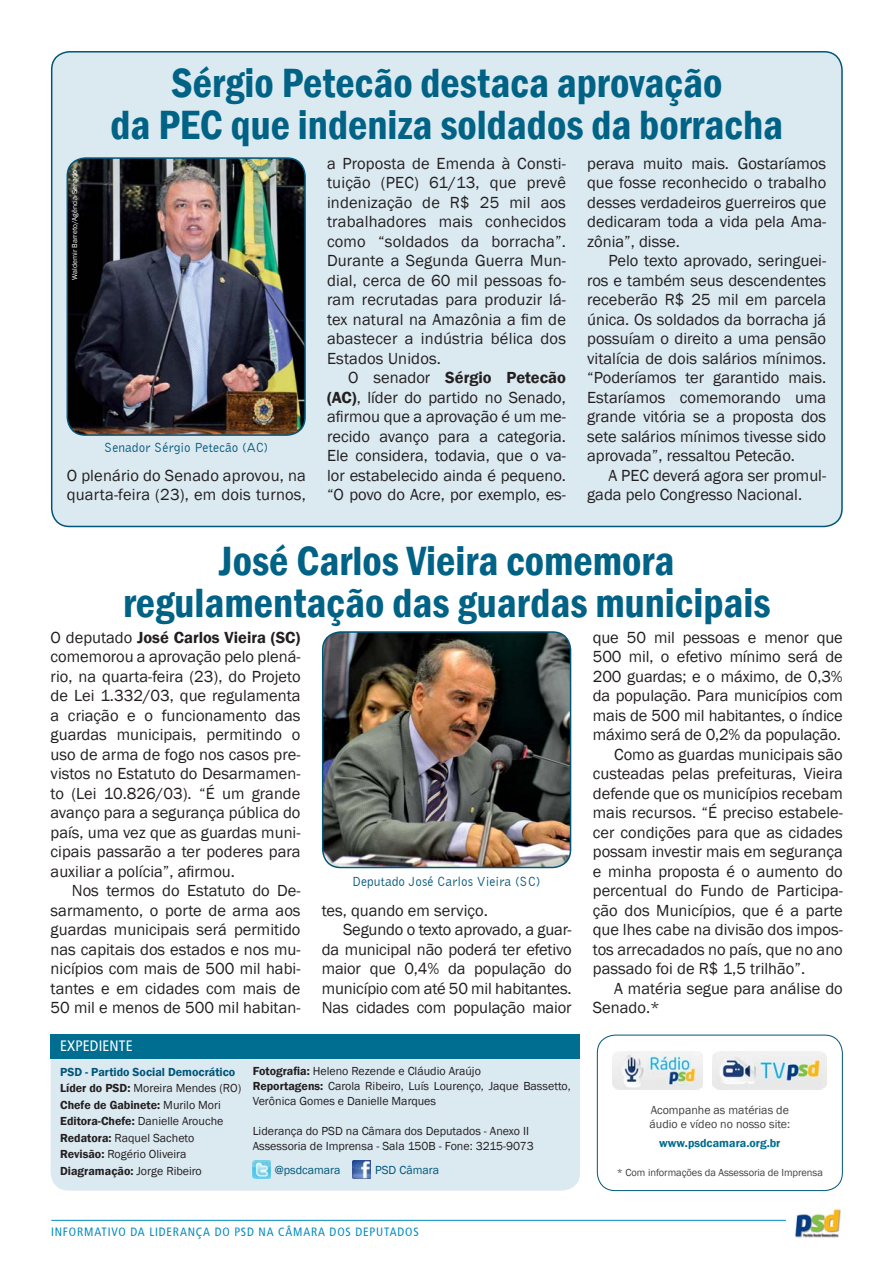
<style>
.page{position:relative;width:893px;height:1263px;background:#fff}
.page>*{position:absolute;margin:0;border:0;box-sizing:border-box;transform-origin:0 0}
.t1{font:600 condensed 42px/42px "Franklin Gothic";color:#006285;text-align:center}
.t2{font:16.5px/19.5px "Franklin Gothic";color:#231f20;text-align:justify}
.t3{font:condensed 15px "Frutiger";letter-spacing:.01em;color:#fff}
.t4{font:13.5px "Bell Gothic BT";color:#005679}
.t5{font:12px/16.5px "Franklin Gothic";color:#231f20}
.t6{font:condensed 12px "Frutiger";letter-spacing:.07em;color:#008bbf}
.t7{font:12px/14.4px "Franklin Gothic";color:#404041}
.t8{font:600 12px "Franklin Gothic";color:#006e91}
.t9{font:12px "Franklin Gothic";color:#005679}
.t10{font:10.5px "Franklin Gothic";letter-spacing:-.005em;color:#404041}
.t11{font:7.5px "Franklin Gothic";color:#fff}
.s1{font-weight:600}
.s2{font-weight:600;color:#005679}
</style>
<div class="page">
<img style="left:795px;top:1209px;width:46px;height:28px">
<hr style="left:51px;top:1220px;width:735px;height:1px;background:#008bbf">
<div style="left:51px;top:1037px;width:529px;height:154px;background:#dbe9f1;border-radius:18px"></div>
<div style="left:51px;top:1035px;width:529px;height:24px;background:#006e91"></div>
<img style="left:253px;top:1161px;width:18px;height:18px">
<img style="left:353px;top:1161px;width:18px;height:18px">
<div style="left:597px;top:1035px;width:246px;height:156px;border:1px solid #005679;border-radius:18px"></div>
<img style="left:613px;top:1052px;width:90px;height:37px">
<img style="left:712px;top:1052px;width:115px;height:37px">
<div style="left:52px;top:52px;width:790px;height:474px;background:#dbe9f1;border-radius:18px"></div>
<img style="left:323px;top:632px;width:247px;height:236px;border-radius:18px">
<div style="left:322px;top:631px;width:249px;height:237px;border:2px solid #005679;border-radius:18px"></div>
<img style="left:67px;top:158px;width:238px;height:277px;border-radius:18px">
<div style="left:67px;top:157px;width:239px;height:279px;border:2px solid #005679;border-radius:18px"></div>
<h1 class="t1" style="left:110px;top:62px;width:674px">Sérgio Petecão destaca aprovação<br>da PEC que indeniza soldados da borracha</h1>
<p class="t11" style="left:70px;top:280px;width:111px;rotate:-90deg">Waldemir Barreto/Agência Senado</p>
<p class="t4" style="left:104px;top:439px;width:166px">Senador Sérgio Petecão (AC)</p>
<p class="t2" style="left:67px;top:465px;width:240px">O plenário do Senado aprovou, na quarta-feira (23), em dois turnos,</p>
<p class="t2" style="left:327px;top:153px;width:240px">a Proposta de Emenda à Consti&shy;tuição (PEC) 61/13, que prevê indenização de R$ 25 mil aos trabalhadores mais conhecidos como “soldados da borracha”.<br>Durante a Segunda Guerra Mun&shy;dial, cerca de 60 mil pessoas fo&shy;ram recrutadas para produzir lá&shy;tex natural na Amazônia a fim de abastecer a indústria bélica dos Estados Unidos.</p>
<p class="t2" style="left:327px;top:368px;width:240px;text-indent:21px">O senador <span class="s1">Sérgio Petecão (AC)</span>, líder do partido no Senado, afirmou que a aprovação é um me&shy;recido avanço para a categoria.<br>Ele considera, todavia, que o va&shy;lor estabelecido ainda é pequeno. “O povo do Acre, por exemplo, es-</p>
<p class="t2" style="left:587px;top:153px;width:241px">perava muito mais. Gostaríamos que fosse reconhecido o trabalho desses verdadeiros guerreiros que dedicaram toda a vida pela Ama&shy;zônia”, disse.</p>
<p class="t2" style="left:587px;top:251px;width:240px;text-indent:21px">Pelo texto aprovado, seringuei&shy;ros e também seus descendentes receberão R$ 25 mil em parcela única. Os soldados da borracha já possuíam o direito a uma pensão vitalícia de dois salários mínimos. “Poderíamos ter garantido mais.<br>Estaríamos comemorando uma grande vitória se a proposta dos sete salários mínimos tivesse sido aprovada”, ressaltou Petecão.</p>
<p class="t2" style="left:587px;top:465px;width:240px;text-indent:21px">A PEC deverá agora ser promul&shy;gada pelo Congresso Nacional.</p>
<h1 class="t1" style="left:123px;top:539px;width:649px">José Carlos Vieira comemora regulamentação das guardas municipais</h1>
<p class="t2" style="left:51px;top:627px;width:251px">O deputado <span class="s1">José Carlos Vieira (SC) </span>comemorou a aprovação pelo plená&shy;rio, na quarta-feira (23), do Projeto de Lei 1.332/03, que regulamenta a criação e o funcionamento das guardas municipais, permitindo o uso de arma de fogo nos casos pre&shy;vistos no Estatuto do Desarmamen&shy;to (Lei 10.826/03). “É um grande avanço para a segurança pública do país, uma vez que as guardas muni&shy;cipais passarão a ter poderes para auxiliar a polícia”, afirmou.</p>
<p class="t2" style="left:51px;top:881px;width:251px;text-indent:21px">Nos termos do Estatuto do De&shy;sarmamento, o porte de arma aos guardas municipais será permitido nas capitais dos estados e nos mu&shy;nicípios com mais de 500 mil habi&shy;tantes e em cidades com mais de 50 mil e menos de 500 mil habitan-</p>
<p class="t3" style="left:60px;top:1040px;width:74px">EXPEDIENTE</p>
<p class="t4" style="left:352px;top:873px;width:190px">Deputado José Carlos Vieira (SC)</p>
<p class="t2" style="left:322px;top:900px;width:168px">tes, quando em serviço.</p>
<p class="t2" style="left:343px;top:920px;width:230px">Segundo o texto aprovado, a guar-</p>
<p class="t2" style="left:322px;top:939px;width:252px">da municipal não poderá ter efetivo</p>
<p class="t2" style="left:322px;top:959px;width:251px">maior que 0,4% da população do</p>
<p class="t2" style="left:322px;top:978px;width:251px">município com até 50 mil habitantes.</p>
<p class="t2" style="left:322px;top:998px;width:251px">Nas cidades com população maior</p>
<p class="t2" style="left:593px;top:627px;width:251px">que 50 mil pessoas e menor que</p>
<p class="t2" style="left:593px;top:647px;width:251px">500 mil, o efetivo mínimo será de</p>
<p class="t2" style="left:593px;top:666px;width:251px">200 guardas; e o máximo, de 0,3%</p>
<p class="t2" style="left:593px;top:686px;width:251px">da população. Para municípios com</p>
<p class="t2" style="left:593px;top:705px;width:251px">mais de 500 mil habitantes, o índice</p>
<p class="t2" style="left:593px;top:725px;width:249px">máximo será de 0,2% da população.</p>
<p class="t2" style="left:614px;top:744px;width:230px">Como as guardas municipais são</p>
<p class="t2" style="left:593px;top:764px;width:251px">custeadas pelas prefeituras, Vieira</p>
<p class="t2" style="left:593px;top:783px;width:251px">defende que os municípios recebam</p>
<p class="t2" style="left:593px;top:803px;width:251px">mais recursos. “É preciso estabele-</p>
<p class="t2" style="left:593px;top:822px;width:251px">cer condições para que as cidades</p>
<p class="t2" style="left:593px;top:842px;width:251px">possam investir mais em segurança</p>
<p class="t2" style="left:593px;top:861px;width:251px">e minha proposta é o aumento do</p>
<p class="t2" style="left:593px;top:881px;width:251px">percentual do Fundo de Participa-</p>
<p class="t2" style="left:593px;top:900px;width:251px">ção dos Municípios, que é a parte</p>
<p class="t2" style="left:593px;top:920px;width:251px">que lhes cabe na divisão dos impos-</p>
<p class="t2" style="left:593px;top:939px;width:251px">tos arrecadados no país, que no ano</p>
<p class="t2" style="left:593px;top:959px;width:214px">passado foi de R$ 1,5 trilhão”.</p>
<p class="t2" style="left:614px;top:978px;width:230px">A matéria segue para análise do</p>
<p class="t2" style="left:593px;top:998px;width:68px">Senado.*</p>
<p class="t5" style="left:60px;top:1063px;width:183px"><span class="s2">PSD - Partido Social Democrático<br></span><span class="s1">Líder do PSD:</span> Moreira Mendes (RO)<br><span class="s1">Chefe de Gabinete:</span> Murilo Mori<br><span class="s1">Editora-Chefe:</span> Danielle Arouche<br><span class="s1">Redatora:</span> Raquel Sacheto<br><span class="s1">Revisão:</span> Rogério Oliveira<br><span class="s1">Diagramação:</span> Jorge Ribeiro</p>
<p class="t5" style="left:253px;top:1064px;width:320px;line-height:15px"><span class="s1">Fotografia:</span> Heleno Rezende e Cláudio Araújo<br><span class="s1">Reportagens:</span> Carola Ribeiro, Luís Lourenço, Jaque Bassetto,<br>Verônica Gomes e Danielle Marques</p>
<p class="t5" style="left:253px;top:1124px;width:282px;line-height:15px">Liderança do PSD na Câmara dos Deputados - Anexo II<br>Assessoria de Imprensa - Sala 150B - Fone: 3215-9073</p>
<p class="t7" style="left:649px;top:1103px;width:142px">Acompanhe as matérias de áudio e vídeo no nosso site:</p>
<p class="t8" style="left:659px;top:1136px;width:123px">www.psdcamara.org.br</p>
<p class="t9" style="left:275px;top:1163px;width:67px">@psdcamara</p>
<p class="t9" style="left:375px;top:1163px;width:66px">PSD Câmara</p>
<p class="t10" style="left:617px;top:1166px;width:208px">* Com informações da Assessoria de Imprensa</p>
<p class="t6" style="left:51px;top:1227px;width:369px">INFORMATIVO DA LIDERANÇA DO PSD NA CÂMARA DOS DEPUTADOS</p>
</div>
